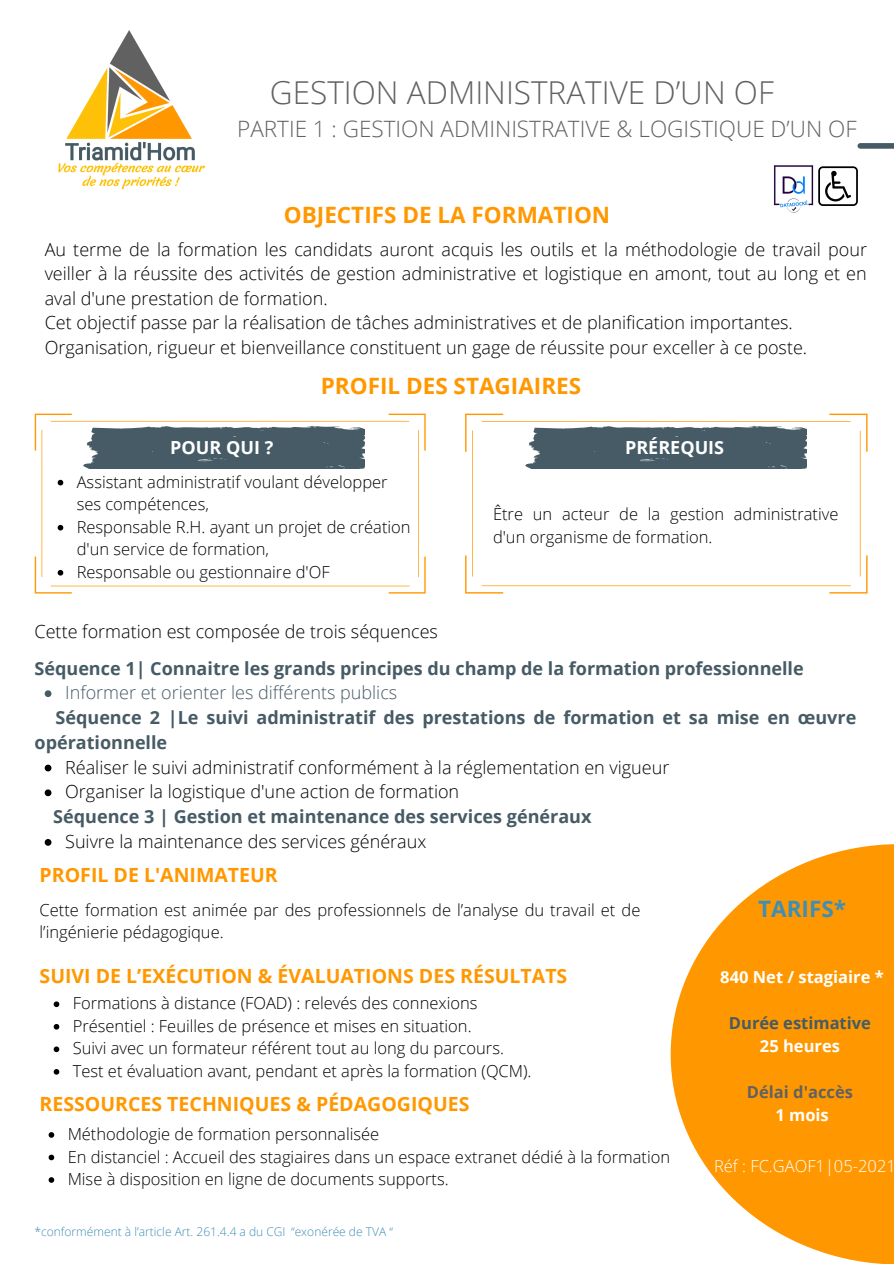
<style>
.page{position:relative;width:894px;height:1264px;background:#fff}
.page>*{position:absolute;margin:0;border:0;box-sizing:border-box;transform-origin:0 0}
.t1{font:300 31.5px "Open Sans";color:#616161}
.t2{font:300 22.5px "Open Sans";color:#616161}
.t3{font:700 22.5px "Open Sans";color:#ff9800}
.t4{font:700 22.5px "Open Sans";color:#3f8fb5}
.t5{font:700 19.5px "Open Sans";color:#ff9800}
.t6{font:300 18px/24.5px "Open Sans";color:#000;text-align:justify}
.t7{font:700 18px/24.8px "Open Sans";color:#465b65}
.t8{font:300 18px "Open Sans";color:#465b65}
.t9{font:700 18px "Open Sans";color:#fff}
.t10{font:300 16.5px/22.5px "Open Sans";color:#000}
.t11{font:700 16.5px "Open Sans";color:#fff}
.t12{font:300 16.5px "Open Sans";color:#fff}
.t13{font:700 16.5px "Open Sans";color:#465b65}
.t14{font:700 16.5px "Open Sans";color:#616161}
.t15{font:300 12px "Open Sans";color:#3f8fb5}
</style>
<div class="page">
<img style="left:58px;top:30px;width:147px;height:160px">
<svg style="left:45px;top:690px;width:6px;height:7px"></svg>
<svg style="left:45px;top:764px;width:6px;height:7px"></svg>
<svg style="left:45px;top:789px;width:6px;height:7px"></svg>
<svg style="left:45px;top:839px;width:6px;height:6px"></svg>
<svg style="left:670px;top:844px;width:223px;height:419px;fill:#ff9800"></svg>
<svg style="left:54px;top:1001px;width:5px;height:6px"></svg>
<svg style="left:54px;top:1024px;width:5px;height:5px"></svg>
<svg style="left:54px;top:1046px;width:5px;height:6px"></svg>
<svg style="left:54px;top:1069px;width:5px;height:5px"></svg>
<svg style="left:49px;top:1132px;width:5px;height:5px"></svg>
<svg style="left:49px;top:1154px;width:5px;height:6px"></svg>
<svg style="left:49px;top:1177px;width:5px;height:5px"></svg>
<svg style="left:465px;top:413px;width:402px;height:180px"></svg>
<svg style="left:525px;top:425px;width:281px;height:43px;background:#566972"></svg>
<svg style="left:35px;top:413px;width:390px;height:180px"></svg>
<svg style="left:83px;top:425px;width:282px;height:43px;background:#576a73"></svg>
<svg style="left:58px;top:480px;width:5px;height:5px"></svg>
<svg style="left:58px;top:525px;width:5px;height:5px"></svg>
<svg style="left:58px;top:570px;width:5px;height:5px"></svg>
<div style="left:860px;top:143px;width:33px;height:6px;background:#465b65"></div>
<img style="left:774px;top:165px;width:40px;height:48px">
<svg style="left:818px;top:166px;width:39px;height:40px"></svg>
<p class="t1" style="left:270px;top:70px;width:505px">GESTION ADMINISTRATIVE D’UN OF</p>
<p class="t2" style="left:237px;top:113px;width:620px">PARTIE 1 : GESTION ADMINISTRATIVE &amp; LOGISTIQUE D’UN OF</p>
<p class="t3" style="left:284px;top:199px;width:328px">OBJECTIFS DE LA FORMATION</p>
<p class="t6" style="left:45px;top:236px;width:823px">Au terme de la formation les candidats auront acquis les outils et la méthodologie de travail pour veiller à la réussite des activités de gestion administrative et logistique en amont, tout au long et en aval d'une prestation de formation.</p>
<p class="t6" style="left:45px;top:310px;width:749px">Cet objectif passe par la réalisation de tâches administratives et de planification importantes.</p>
<p class="t6" style="left:45px;top:334px;width:763px">Organisation, rigueur et bienveillance constituent un gage de réussite pour exceller à ce poste.</p>
<p class="t3" style="left:321px;top:370px;width:262px">PROFIL DES STAGIAIRES</p>
<p class="t9" style="left:170px;top:434px;width:104px">POUR QUI ?</p>
<p class="t9" style="left:625px;top:434px;width:101px">PRÉREQUIS</p>
<p class="t10" style="left:77px;top:470px;width:312px">Assistant administratif voulant développer ses compétences,</p>
<p class="t10" style="left:77px;top:515px;width:335px">Responsable R.H. ayant un projet de création d'un service de formation,</p>
<p class="t10" style="left:77px;top:560px;width:254px">Responsable ou gestionnaire d'OF</p>
<p class="t6" style="left:35px;top:619px;width:405px">Cette formation est composée de trois séquences</p>
<p class="t10" style="left:493px;top:502px;width:347px">Être un acteur de la gestion administrative d'un organisme de formation.</p>
<p class="t7" style="left:35px;top:655px;width:770px">Séquence 1| Connaitre les grands principes du champ de la formation professionnelle</p>
<p class="t7" style="left:35px;top:704px;width:823px;text-indent:21px">Séquence 2 |Le suivi administratif des prestations de formation et sa mise en œuvre opérationnelle</p>
<p class="t8" style="left:65px;top:680px;width:333px">Informer et orienter les différents publics</p>
<p class="t6" style="left:65px;top:754px;width:605px">Réaliser le suivi administratif conformément à la réglementation en vigueur</p>
<p class="t6" style="left:65px;top:779px;width:395px">Organiser la logistique d'une action de formation</p>
<p class="t6" style="left:65px;top:828px;width:362px">Suivre la maintenance des services généraux</p>
<p class="t7" style="left:53px;top:803px;width:539px">Séquence 3 | Gestion et maintenance des services généraux</p>
<p class="t5" style="left:40px;top:861px;width:240px">PROFIL DE L'ANIMATEUR</p>
<p class="t10" style="left:40px;top:898px;width:602px">Cette formation est animée par des professionnels de l’analyse du travail et de l’ingénierie pédagogique.</p>
<p class="t5" style="left:40px;top:962px;width:529px">SUIVI DE L’EXÉCUTION &amp; ÉVALUATIONS DES RÉSULTATS</p>
<p class="t10" style="left:73px;top:991px;width:406px">Formations à distance (FOAD) : relevés des connexions</p>
<p class="t10" style="left:73px;top:1014px;width:400px">Présentiel : Feuilles de présence et mises en situation.</p>
<p class="t10" style="left:73px;top:1036px;width:432px">Suivi avec un formateur référent tout au long du parcours.</p>
<p class="t10" style="left:73px;top:1059px;width:460px">Test et évaluation avant, pendant et après la formation (QCM).</p>
<p class="t5" style="left:40px;top:1089px;width:431px">RESSOURCES TECHNIQUES &amp; PÉDAGOGIQUES</p>
<p class="t10" style="left:68px;top:1122px;width:313px">Méthodologie de formation personnalisée</p>
<p class="t10" style="left:68px;top:1144px;width:604px">En distanciel : Accueil des stagiaires dans un espace extranet dédié à la formation</p>
<p class="t10" style="left:68px;top:1167px;width:382px">Mise à disposition en ligne de documents supports.</p>
<p class="t15" style="left:35px;top:1222px;width:360px">*conformément à l’article Art. 261.4.4 a du CGI “exonérée de TVA “</p>
<p class="t4" style="left:758px;top:893px;width:89px">TARIFS*</p>
<p class="t11" style="left:720px;top:965px;width:165px">840 Net / stagiaire *</p>
<p class="t13" style="left:728px;top:1011px;width:143px">Durée estimative</p>
<p class="t11" style="left:759px;top:1034px;width:81px">25 heures</p>
<p class="t14" style="left:746px;top:1080px;width:108px">Délai d'accès</p>
<p class="t11" style="left:775px;top:1103px;width:55px">1 mois</p>
<p class="t12" style="left:713px;top:1154px;width:183px">Réf : FC.GAOF1|05-2021</p>
</div>
